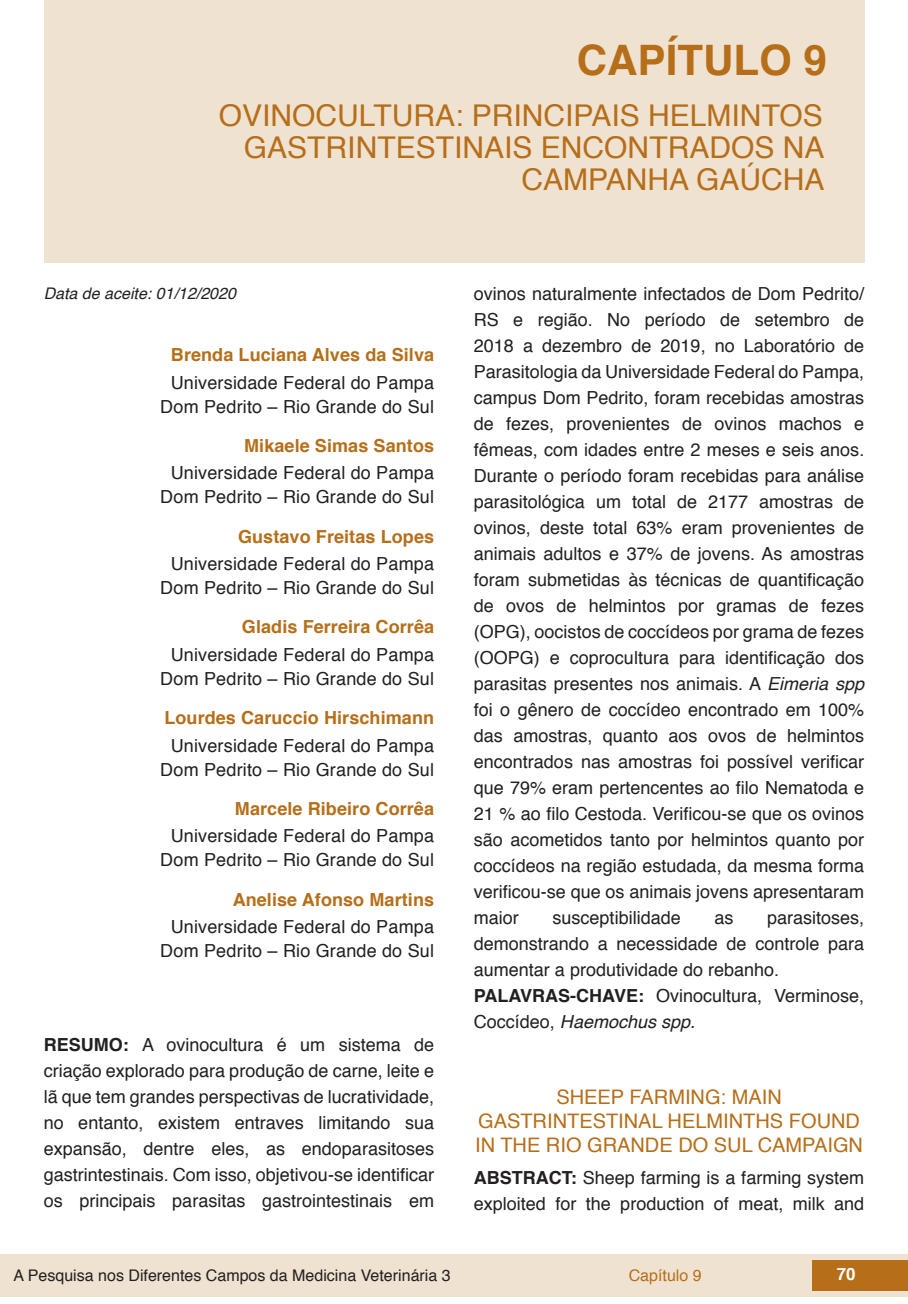
<style>
.page{position:relative;width:908px;height:1304px;background:#fff}
.page>*{position:absolute;margin:0;border:0;box-sizing:border-box;transform-origin:0 0}
.capítulos{font:700 42px "Helvetica";color:#b66e19}
.nome_artigos{font:30px/32px "Helvetica";color:#b66e19;text-align:right}
.título_Inglês{font:20px/24px "Helvetica";color:#b66e19;text-align:center}
.Resumos_e_PC_TXT{font:18px/26px "Helvetica";color:#231f20;text-align:justify}
.info_autores{font:18px "Helvetica";letter-spacing:.01em;color:#231f20}
.nome_autores{font:700 18px "Helvetica";letter-spacing:.005em;color:#b66e19}
.t1{font:700 16.8px "Helvetica";color:#fff}
.t2{font:16px "Helvetica";color:#231f20}
.t3{font:italic 16px "Helvetica";color:#231f20}
.t4{font:16px "Helvetica";color:#b66e19}
.s1{font-weight:700}
.s2{font-style:italic}
</style>
<div class="page">
<div style="left:0;top:1254px;width:906px;height:43px;background:#f0e2d1"></div>
<div style="left:812px;top:1261px;width:95px;height:30px;background:#b66e19"></div>
<div style="left:44px;top:0;width:819px;height:263px;background:#f0e2d1"></div>
<p class="capítulos" style="left:576px;top:26px;width:251px">CAPÍTULO 9</p>
<p class="nome_artigos" style="left:219px;top:101px;width:607px">OVINOCULTURA: PRINCIPAIS HELMINTOS<br>GASTRINTESTINAIS ENCONTRADOS NA<br>CAMPANHA GAÚCHA</p>
<p class="t3" style="left:44px;top:280px;width:194px">Data de aceite: 01/12/2020</p>
<p class="nome_autores" style="left:171px;top:341px;width:264px">Brenda Luciana Alves da Silva</p>
<p class="info_autores" style="left:171px;top:369px;width:265px">Universidade Federal do Pampa</p>
<p class="info_autores" style="left:160px;top:393px;width:275px">Dom Pedrito – Rio Grande do Sul</p>
<p class="nome_autores" style="left:244px;top:431px;width:191px">Mikaele Simas Santos</p>
<p class="info_autores" style="left:171px;top:459px;width:265px">Universidade Federal do Pampa</p>
<p class="info_autores" style="left:160px;top:483px;width:275px">Dom Pedrito – Rio Grande do Sul</p>
<p class="nome_autores" style="left:238px;top:522px;width:197px">Gustavo Freitas Lopes</p>
<p class="info_autores" style="left:171px;top:550px;width:265px">Universidade Federal do Pampa</p>
<p class="info_autores" style="left:160px;top:574px;width:275px">Dom Pedrito – Rio Grande do Sul</p>
<p class="nome_autores" style="left:242px;top:613px;width:193px">Gladis Ferreira Corrêa</p>
<p class="info_autores" style="left:171px;top:641px;width:265px">Universidade Federal do Pampa</p>
<p class="info_autores" style="left:160px;top:665px;width:275px">Dom Pedrito – Rio Grande do Sul</p>
<p class="nome_autores" style="left:164px;top:703px;width:271px">Lourdes Caruccio Hirschimann</p>
<p class="info_autores" style="left:171px;top:731px;width:265px">Universidade Federal do Pampa</p>
<p class="info_autores" style="left:160px;top:755px;width:275px">Dom Pedrito – Rio Grande do Sul</p>
<p class="nome_autores" style="left:235px;top:794px;width:200px">Marcele Ribeiro Corrêa</p>
<p class="info_autores" style="left:171px;top:822px;width:265px">Universidade Federal do Pampa</p>
<p class="info_autores" style="left:160px;top:846px;width:275px">Dom Pedrito – Rio Grande do Sul</p>
<p class="nome_autores" style="left:232px;top:885px;width:203px">Anelise Afonso Martins</p>
<p class="info_autores" style="left:171px;top:913px;width:265px">Universidade Federal do Pampa</p>
<p class="info_autores" style="left:160px;top:937px;width:275px">Dom Pedrito – Rio Grande do Sul</p>
<p class="Resumos_e_PC_TXT" style="left:44px;top:1032px;width:392px"><span class="s1">RESUMO:</span> A ovinocultura é um sistema de criação explorado para produção de carne, leite e lã que tem grandes perspectivas de lucratividade, no entanto, existem entraves limitando sua expansão, dentre eles, as endoparasitoses gastrintestinais. Com isso, objetivou-se identificar os principais parasitas gastrointestinais em</p>
<p class="Resumos_e_PC_TXT" style="left:473px;top:281px;width:392px">ovinos naturalmente infectados de Dom Pedrito/ RS e região. No período de setembro de 2018 a dezembro de 2019, no Laboratório de Parasitologia da Universidade Federal do Pampa, campus Dom Pedrito, foram recebidas amostras de fezes, provenientes de ovinos machos e fêmeas, com idades entre 2 meses e seis anos.<br>Durante o período foram recebidas para análise parasitológica um total de 2177 amostras de ovinos, deste total 63% eram provenientes de animais adultos e 37% de jovens. As amostras foram submetidas às técnicas de quantificação de ovos de helmintos por gramas de fezes (OPG), oocistos de coccídeos por grama de fezes (OOPG) e coprocultura para identificação dos parasitas presentes nos animais. A <span class="s2">Eimeria spp </span>foi o gênero de coccídeo encontrado em 100% das amostras, quanto aos ovos de helmintos encontrados nas amostras foi possível verificar que 79% eram pertencentes ao filo Nematoda e 21 % ao filo Cestoda. Verificou-se que os ovinos são acometidos tanto por helmintos quanto por coccídeos na região estudada, da mesma forma verificou-se que os animais jovens apresentaram maior</p>
<p class="Resumos_e_PC_TXT" style="left:552px;top:905px;width:130px">susceptibilidade</p>
<p class="Resumos_e_PC_TXT" style="left:714px;top:905px;width:21px">as</p>
<p class="Resumos_e_PC_TXT" style="left:473px;top:905px;width:392px;text-indent:293px">parasitoses, demonstrando a necessidade de controle para aumentar a produtividade do rebanho.</p>
<p class="Resumos_e_PC_TXT" style="left:473px;top:983px;width:392px"><span class="s1">PALAVRAS-CHAVE:</span> Ovinocultura, Verminose,<br>Coccídeo, <span class="s2">Haemochus spp.</span></p>
<p class="título_Inglês" style="left:475px;top:1086px;width:389px">SHEEP FARMING: MAIN<br>GASTRINTESTINAL HELMINTHS FOUND<br>IN THE RIO GRANDE DO SUL CAMPAIGN</p>
<p class="Resumos_e_PC_TXT" style="left:473px;top:1165px;width:392px"><span class="s1">ABSTRACT:</span> Sheep farming is a farming system exploited for the production of meat, milk and</p>
<p class="t2" style="left:14px;top:1263px;width:438px">A Pesquisa nos Diferentes Campos da Medicina Veterinária 3</p>
<p class="t4" style="left:628px;top:1263px;width:74px">Capítulo 9</p>
<p class="t1" style="left:836px;top:1261px;width:20px">70</p>
</div>
